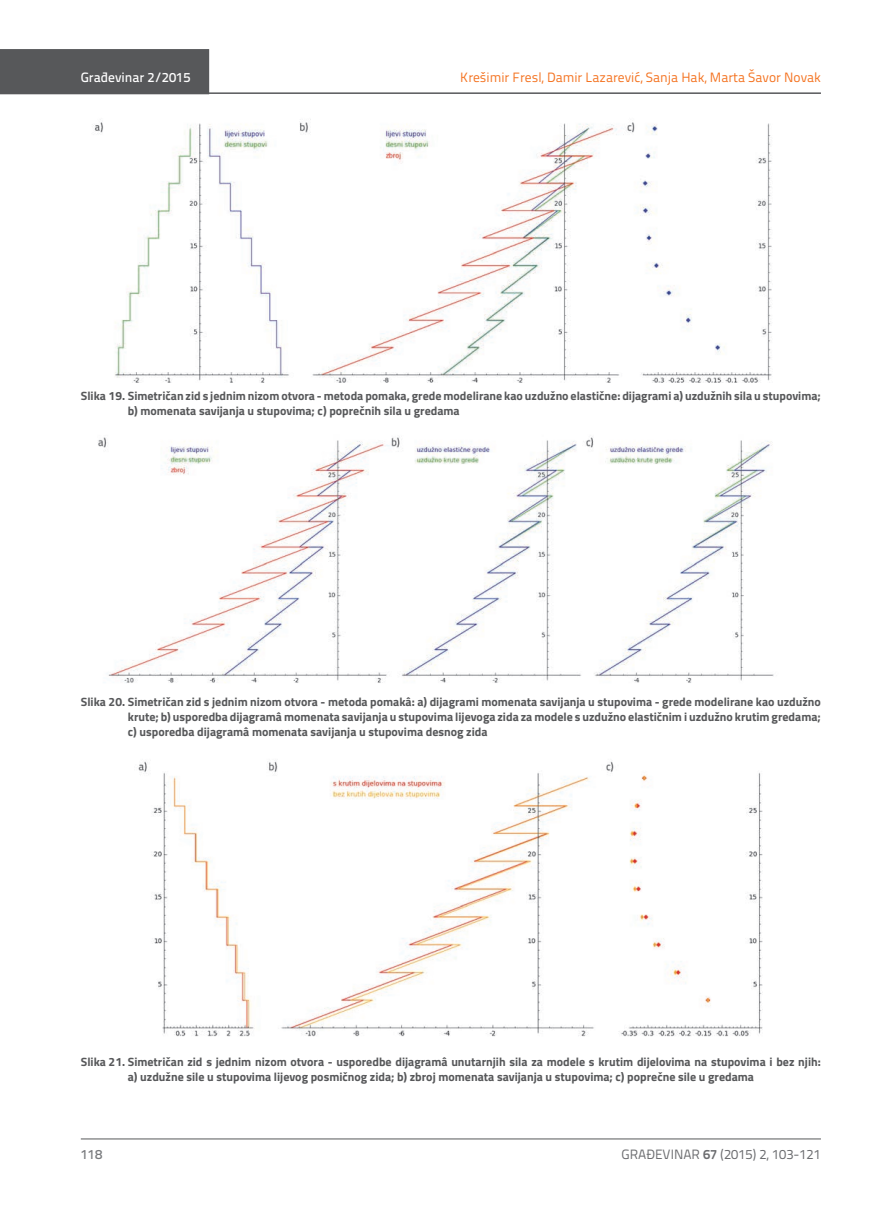
<style>
.page{position:relative;width:872px;height:1212px;background:#fff}
.page>*{position:absolute;margin:0;border:0;box-sizing:border-box;transform-origin:0 0}
.t1{font:13.5px "Titillium Text 22 L";color:#f47321}
.t2{font:13.5px "Titillium Text 22 L";color:#6c6d70}
.t3{font:500 13.5px "Titillium Text 22 L";color:#fff}
.t4{font:500 13.5px "Titillium Text 22 L";color:#787a7d}
.t5{font:700 12px/15px "Titillium";color:#57585a}
.s1{font-weight:700}
</style>
<div class="page">
<hr style="left:81px;top:1139px;width:740px;height:1px;background:#57585a">
<div style="left:0;top:49px;width:209px;height:43px;background:#57585a"></div>
<hr style="left:0;top:92px;width:821px;height:2px;background:#57585a">
<img style="left:93px;top:119px;width:679px;height:264px">
<img style="left:98px;top:437px;width:676px;height:246px">
<img style="left:138px;top:761px;width:625px;height:276px">
<p class="t3" style="left:81px;top:67px;width:111px">Građevinar 2/2015</p>
<p class="t1" style="left:460px;top:68px;width:362px">Krešimir Fresl, Damir Lazarević, Sanja Hak, Marta Šavor Novak</p>
<p class="t5" style="left:128px;top:387px;width:694px;text-indent:-47px">Slika 19. Simetričan zid s jednim nizom otvora - metoda pomaka, grede modelirane kao uzdužno elastične: dijagrami a) uzdužnih sila u stupovima; b) momenata savijanja u stupovima; c) poprečnih sila u gredama</p>
<p class="t5" style="left:128px;top:694px;width:694px;text-align:justify;text-indent:-47px">Slika 20. Simetričan zid s jednim nizom otvora - metoda pomakâ: a) dijagrami momenata savijanja u stupovima - grede modelirane kao uzdužno krute; b) usporedba dijagramâ momenata savijanja u stupovima lijevoga zida za modele s uzdužno elastičnim i uzdužno krutim gredama; c) usporedba dijagramâ momenata savijanja u stupovima desnog zida</p>
<p class="t5" style="left:128px;top:1054px;width:694px;text-indent:-47px">Slika 21. Simetričan zid s jednim nizom otvora - usporedbe dijagramâ unutarnjih sila za modele s krutim dijelovima na stupovima i bez njih: a) uzdužne sile u stupovima lijevog posmičnog zida; b) zbroj momenata savijanja u stupovima; c) poprečne sile u gredama</p>
<p class="t4" style="left:81px;top:1144px;width:23px">118</p>
<p class="t2" style="left:621px;top:1144px;width:201px">GRAĐEVINAR <span class="s1">67</span> (2015) 2, 103-121</p>
</div>
